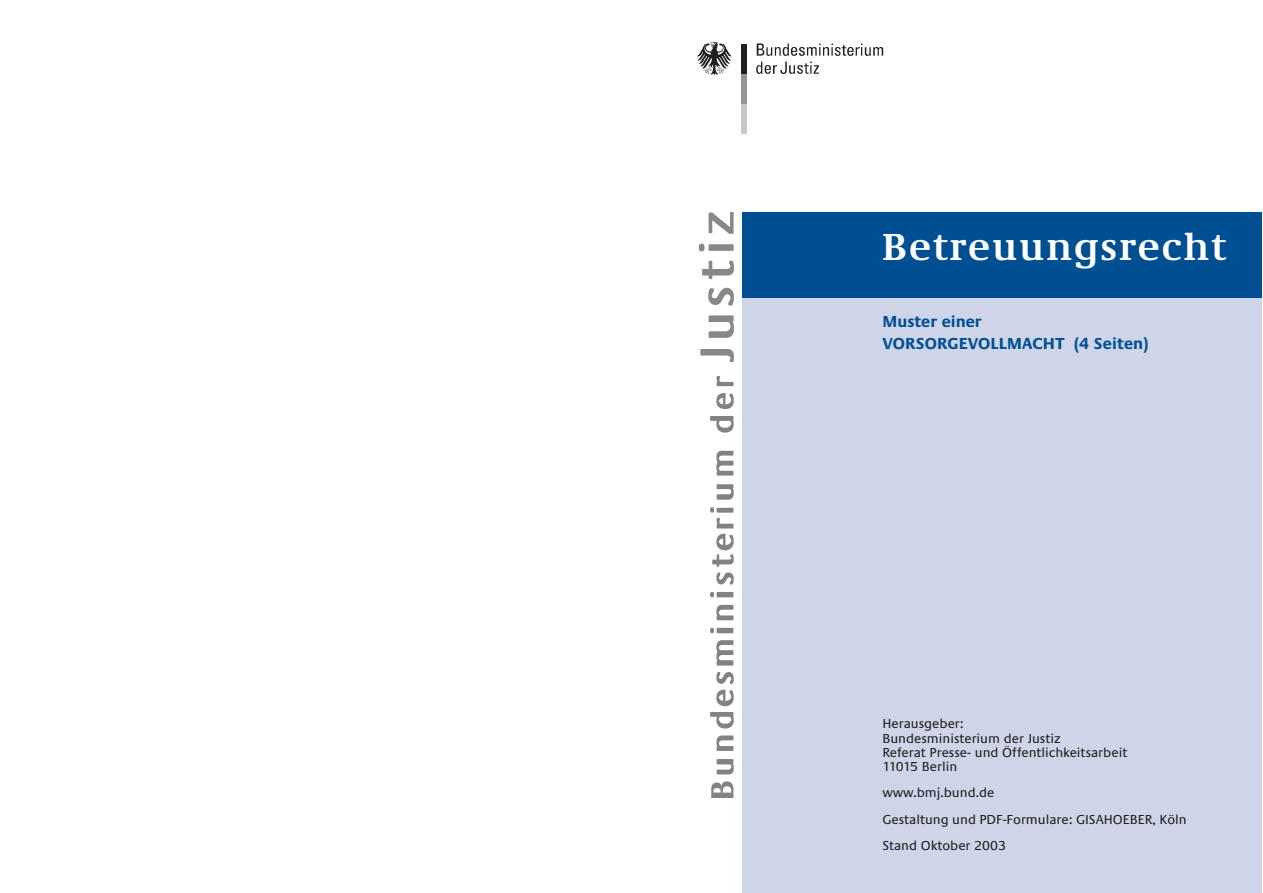
<style>
.page{position:relative;width:1263px;height:893px;background:#fff}
.page>*{position:absolute;margin:0;border:0;box-sizing:border-box;transform-origin:0 0}
.t1{font:600 39px "Demos EF";letter-spacing:.05em;color:#fff}
.t2{font:700 16.5px/22.5px "Praxis EF";letter-spacing:.01em;color:#004f92}
.t3{font:13.5px/14.2px "Praxis EF";color:#231f20}
</style>
<div class="page">
<div style="left:742px;top:296px;width:520px;height:596px;background:#ced5e8"></div>
<svg style="left:698px;top:213px;width:36px;height:585px"></svg>
<div style="left:742px;top:213px;width:520px;height:85px;background:#004f92"></div>
<svg style="left:756px;top:62px;width:63px;height:12px"></svg>
<svg style="left:757px;top:43px;width:126px;height:13px"></svg>
<div style="left:741px;top:104px;width:5px;height:30px;background:#c7c8ca"></div>
<div style="left:741px;top:74px;width:5px;height:30px;background:#939598"></div>
<div style="left:741px;top:44px;width:5px;height:30px;background:#231f20"></div>
<svg style="left:697px;top:42px;width:35px;height:33px"></svg>
<p class="t1" style="left:882px;top:232px;width:345px">Betreuungsrecht</p>
<p class="t2" style="left:882px;top:311px;width:268px">Muster einer<br>VORSORGEVOLLMACHT (4 Seiten)</p>
<p class="t3" style="left:882px;top:717px;width:246px">Herausgeber:<br>Bundesministerium der Justiz<br>Referat Presse- und Öffentlichkeitsarbeit<br>11015 Berlin</p>
<p class="t3" style="left:882px;top:780px;width:306px;line-height:26.2px">www.bmj.bund.de<br>Gestaltung und PDF-Formulare: GISAHOEBER, Köln<br>Stand Oktober 2003</p>
</div>
